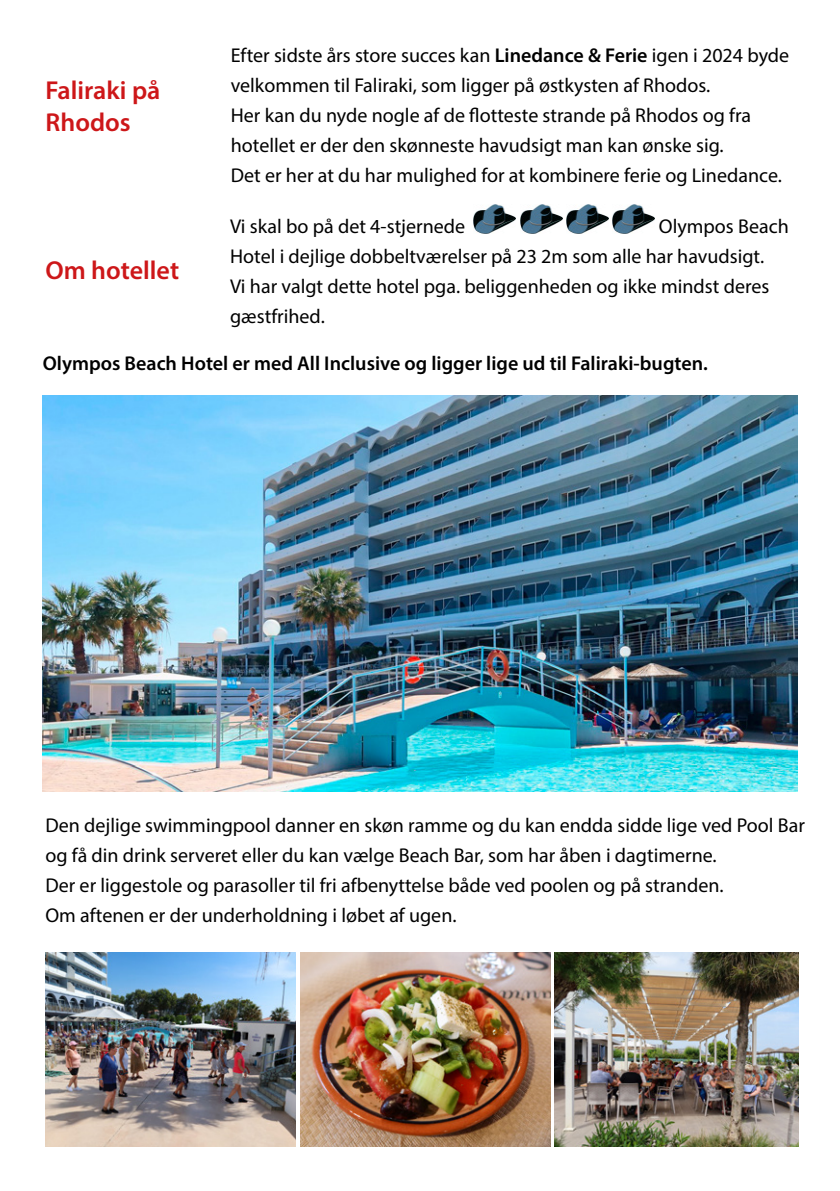
<style>
.page{position:relative;width:840px;height:1191px;background:#fff}
.page>*{position:absolute;margin:0;border:0;box-sizing:border-box;transform-origin:0 0}
.t1{font:600 26px/31.2px "Myriad Pro";color:#cd1719}
.t2{font:20px/30px "Myriad Pro";color:#000}
.t3{font:600 20px "Myriad Pro";color:#000}
.s1{font-weight:600}
</style>
<div class="page">
<img style="left:473px;top:205px;width:42px;height:28px">
<img style="left:520px;top:205px;width:41px;height:28px">
<img style="left:566px;top:205px;width:42px;height:28px">
<img style="left:612px;top:205px;width:42px;height:28px">
<img style="left:43px;top:395px;width:754px;height:396px">
<img style="left:45px;top:952px;width:250px;height:194px">
<img style="left:300px;top:952px;width:249px;height:194px">
<img style="left:554px;top:952px;width:243px;height:194px">
<h1 class="t1" style="left:45px;top:74px;width:116px">Faliraki på<br>Rhodos</h1>
<h1 class="t1" style="left:45px;top:254px;width:135px">Om hotellet</h1>
<p class="t2" style="left:231px;top:40px;width:559px">Efter sidste års store succes kan <span class="s1">Linedance &amp; Ferie</span> igen i 2024 byde velkommen til Faliraki, som ligger på østkysten af Rhodos.<br>Her kan du nyde nogle af de flotteste strande på Rhodos og fra hotellet er der den skønneste havudsigt man kan ønske sig.<br>Det er her at du har mulighed for at kombinere ferie og Linedance.</p>
<p class="t2" style="left:230px;top:211px;width:236px">Vi skal bo på det 4-stjernede</p>
<p class="t2" style="left:230px;top:211px;width:560px;text-indent:428px">Olympos Beach Hotel i dejlige dobbeltværelser på 23 2m som alle har havudsigt.<br>Vi har valgt dette hotel pga. beliggenheden og ikke mindst deres gæstfrihed.</p>
<p class="t3" style="left:43px;top:350px;width:666px">Olympos Beach Hotel er med All Inclusive og ligger lige ud til Faliraki-bugten.</p>
<p class="t2" style="left:45px;top:809px;width:760px">Den dejlige swimmingpool danner en skøn ramme og du kan endda sidde lige ved Pool Bar og få din drink serveret eller du kan vælge Beach Bar, som har åben i dagtimerne.<br>Der er liggestole og parasoller til fri afbenyttelse både ved poolen og på stranden.<br>Om aftenen er der underholdning i løbet af ugen.</p>
</div>
